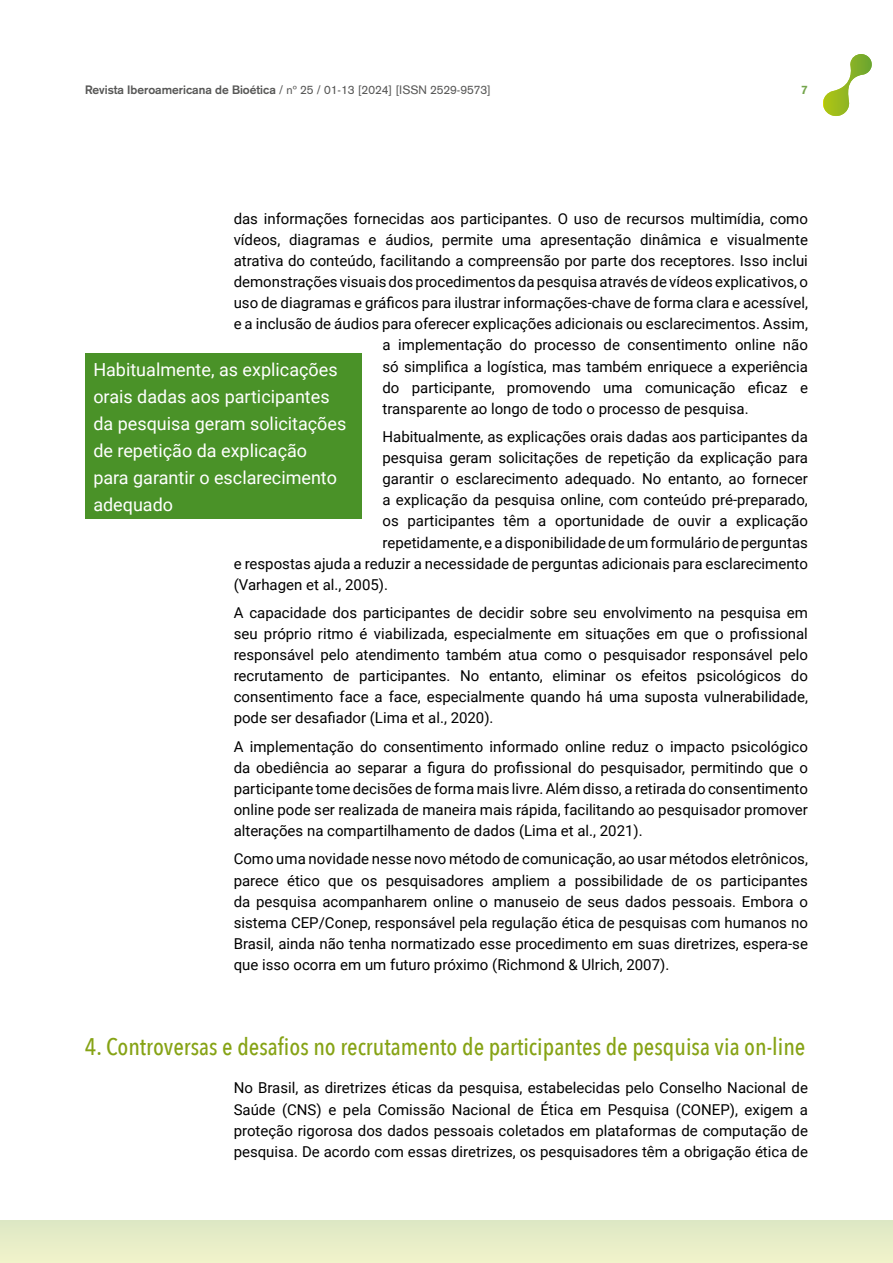
<style>
.page{position:relative;width:893px;height:1263px;background:#fff}
.page>*{position:absolute;margin:0;border:0;box-sizing:border-box;transform-origin:0 0}
.t1{font:500 24px "Avenir Next Condensed";color:#86a315}
.t2{font:18px/27px "Roboto";color:#fff}
.t3{font:15px/21.1px "Roboto";color:#000;text-align:justify}
.t4{font:12px "Akzidenz Grotesk";color:#575756}
.t5{font:700 12px "Akzidenz Grotesk";color:#74a54c}
.s1{font-weight:700}
</style>
<div class="page">
<div style="left:0;top:1220px;width:893px;height:43px;background:#e7edc8"></div>
<svg style="left:823px;top:54px;width:49px;height:62px"></svg>
<div style="left:85px;top:354px;width:276px;height:165px;background:#4a9228"></div>
<p class="t4" style="left:85px;top:83px;width:407px"><span class="s1">Revista Iberoamericana de Bioética</span> / nº 25 / 01-13 [2024] [ISSN 2529-9573]</p>
<p class="t5" style="left:801px;top:83px;width:8px">7</p>
<p class="t3" style="left:234px;top:207px;width:576px">das informações fornecidas aos participantes. O uso de recursos multimídia, como</p>
<p class="t3" style="left:234px;top:228px;width:576px">vídeos, diagramas e áudios, permite uma apresentação dinâmica e visualmente</p>
<p class="t3" style="left:234px;top:250px;width:576px">atrativa do conteúdo, facilitando a compreensão por parte dos receptores. Isso inclui</p>
<p class="t3" style="left:234px;top:271px;width:576px">demonstrações visuais dos procedimentos da pesquisa através de vídeos explicativos, o</p>
<p class="t3" style="left:234px;top:292px;width:576px">uso de diagramas e gráficos para ilustrar informações-chave de forma clara e acessível,</p>
<p class="t3" style="left:234px;top:313px;width:576px">e a inclusão de áudios para oferecer explicações adicionais ou esclarecimentos. Assim,</p>
<p class="t3" style="left:382px;top:334px;width:427px">a implementação do processo de consentimento online não</p>
<p class="t3" style="left:382px;top:355px;width:427px">só simplifica a logística, mas também enriquece a experiência</p>
<p class="t3" style="left:382px;top:376px;width:427px">do participante, promovendo uma comunicação eficaz e</p>
<p class="t3" style="left:382px;top:397px;width:368px">transparente ao longo de todo o processo de pesquisa.</p>
<p class="t3" style="left:382px;top:426px;width:427px">Habitualmente, as explicações orais dadas aos participantes da</p>
<p class="t3" style="left:382px;top:447px;width:427px">pesquisa geram solicitações de repetição da explicação para</p>
<p class="t3" style="left:382px;top:468px;width:427px">garantir o esclarecimento adequado. No entanto, ao fornecer</p>
<p class="t3" style="left:382px;top:489px;width:427px">a explicação da pesquisa online, com conteúdo pré-preparado,</p>
<p class="t3" style="left:382px;top:510px;width:427px">os participantes têm a oportunidade de ouvir a explicação</p>
<p class="t3" style="left:382px;top:531px;width:427px">repetidamente, e a disponibilidade de um formulário de perguntas</p>
<p class="t3" style="left:234px;top:552px;width:576px">e respostas ajuda a reduzir a necessidade de perguntas adicionais para esclarecimento</p>
<p class="t3" style="left:234px;top:573px;width:156px">(Varhagen et al., 2005).</p>
<p class="t3" style="left:234px;top:601px;width:576px">A capacidade dos participantes de decidir sobre seu envolvimento na pesquisa em seu próprio ritmo é viabilizada, especialmente em situações em que o profissional responsável pelo atendimento também atua como o pesquisador responsável pelo recrutamento de participantes. No entanto, eliminar os efeitos psicológicos do consentimento face a face, especialmente quando há uma suposta vulnerabilidade, pode ser desafiador (Lima et al., 2020).</p>
<p class="t3" style="left:234px;top:735px;width:576px">A implementação do consentimento informado online reduz o impacto psicológico da obediência ao separar a figura do profissional do pesquisador, permitindo que o participante tome decisões de forma mais livre. Além disso, a retirada do consentimento online pode ser realizada de maneira mais rápida, facilitando ao pesquisador promover alterações na compartilhamento de dados (Lima et al., 2021).</p>
<p class="t3" style="left:234px;top:848px;width:576px">Como uma novidade nesse novo método de comunicação, ao usar métodos eletrônicos, parece ético que os pesquisadores ampliem a possibilidade de os participantes da pesquisa acompanharem online o manuseio de seus dados pessoais. Embora o sistema CEP/Conep, responsável pela regulação ética de pesquisas com humanos no Brasil, ainda não tenha normatizado esse procedimento em suas diretrizes, espera-se que isso ocorra em um futuro próximo (Richmond &amp; Ulrich, 2007).</p>
<p class="t2" style="left:93px;top:355px;width:255px">Habitualmente, as explicações orais dadas aos participantes da pesquisa geram solicitações de repetição da explicação para garantir o esclarecimento adequado</p>
<h1 class="t1" style="left:85px;top:1032px;width:722px">4. Controversas e desafios no recrutamento de participantes de pesquisa via on-line</h1>
<p class="t3" style="left:234px;top:1077px;width:576px">No Brasil, as diretrizes éticas da pesquisa, estabelecidas pelo Conselho Nacional de Saúde (CNS) e pela Comissão Nacional de Ética em Pesquisa (CONEP), exigem a proteção rigorosa dos dados pessoais coletados em plataformas de computação de pesquisa. De acordo com essas diretrizes, os pesquisadores têm a obrigação ética de</p>
</div>
